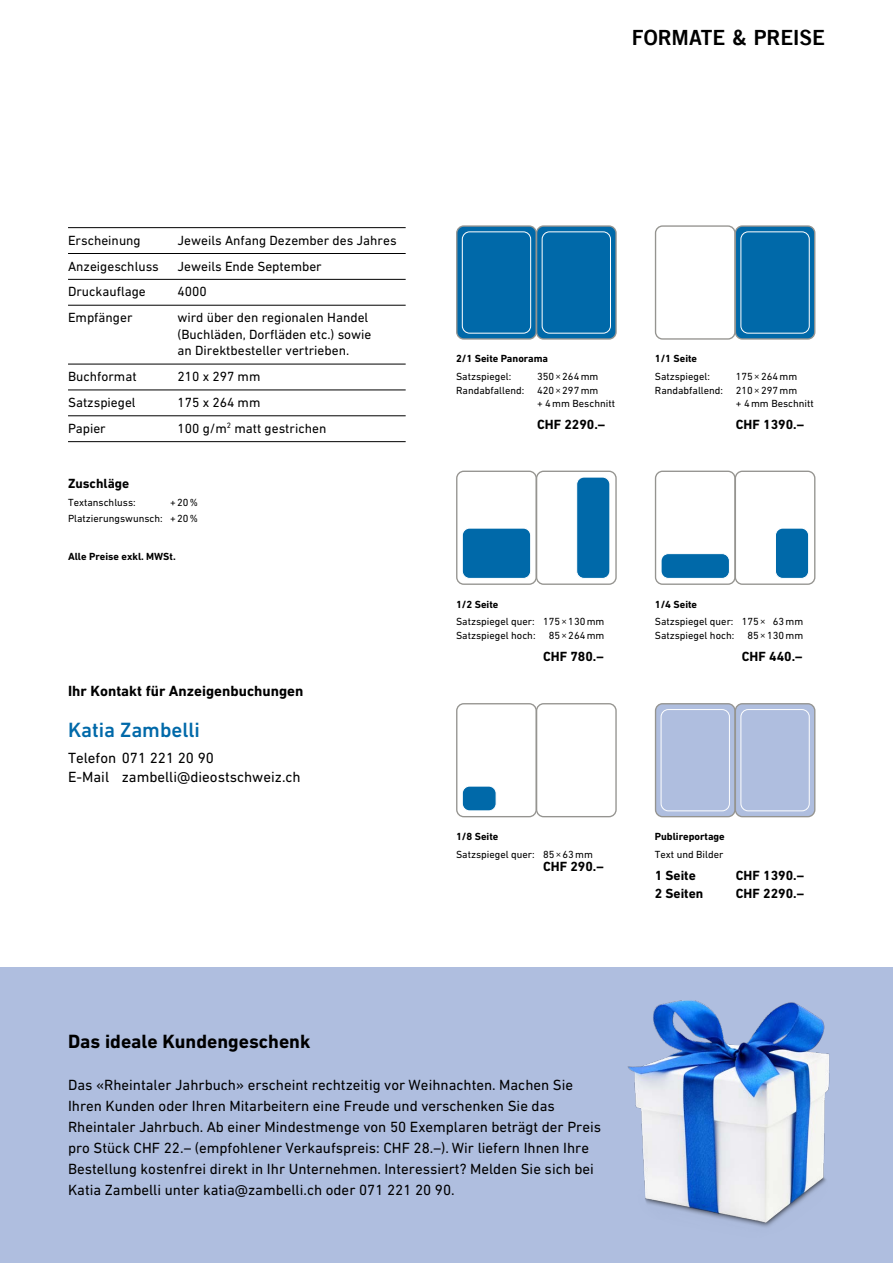
<style>
.page{position:relative;width:893px;height:1263px;background:#fff}
.page>*{position:absolute;margin:0;border:0;box-sizing:border-box;transform-origin:0 0}
.t1{font:21px "Trade Gothic LT Bold Two";letter-spacing:-.01em;color:#000}
.t2{font:500 21px "DIN Next W1 G";color:#0069a9}
.t3{font:700 19.5px "DIN Next W1 G";color:#000}
.t4{font:15px/21px "DIN Next W1 G";color:#000}
.t5{font:700 15px "DIN Next W1 G";color:#000}
.t6{font:13.5px/16.5px "DIN Next W1 G";color:#000}
.t7{font:700 13.5px "DIN Next W1 G";color:#000}
.t8{font:10.5px/17.7px "DIN Next W1 G";color:#000}
.t9{font:700 10.5px "DIN Next W1 G";color:#000}
.s1{font-family:"Apercu Pro";font-weight:300}
.s2{font-weight:700}
</style>
<div class="page">
<div style="left:655px;top:225px;width:81px;height:115px;border:1px solid #959490;border-radius:7px"></div>
<div style="left:735px;top:226px;width:80px;height:113px;background:#0069a9;border-radius:7px"></div>
<div style="left:735px;top:225px;width:80px;height:115px;border:1px solid #959490;border-radius:7px"></div>
<div style="left:740px;top:231px;width:70px;height:103px;border:1px solid #fff;border-radius:7px"></div>
<div style="left:457px;top:226px;width:79px;height:113px;background:#0069a9;border-radius:7px"></div>
<div style="left:456px;top:225px;width:81px;height:115px;border:1px solid #959490;border-radius:7px"></div>
<div style="left:537px;top:226px;width:79px;height:113px;background:#0069a9;border-radius:7px"></div>
<div style="left:536px;top:225px;width:81px;height:115px;border:1px solid #959490;border-radius:7px"></div>
<div style="left:542px;top:231px;width:69px;height:103px;border:1px solid #fff;border-radius:7px"></div>
<div style="left:462px;top:231px;width:69px;height:103px;border:1px solid #fff;border-radius:7px"></div>
<div style="left:456px;top:471px;width:81px;height:114px;border:1px solid #959490;border-radius:7px"></div>
<div style="left:536px;top:471px;width:81px;height:114px;border:1px solid #959490;border-radius:7px"></div>
<div style="left:462px;top:528px;width:69px;height:50px;background:#0069a9;border-radius:7px"></div>
<div style="left:462px;top:528px;width:69px;height:51px;border:1px solid #fff;border-radius:7px"></div>
<div style="left:577px;top:477px;width:33px;height:101px;background:#0069a9;border-radius:7px"></div>
<div style="left:576px;top:477px;width:34px;height:102px;border:1px solid #fff;border-radius:7px"></div>
<div style="left:655px;top:471px;width:81px;height:114px;border:1px solid #959490;border-radius:7px"></div>
<div style="left:735px;top:471px;width:80px;height:114px;border:1px solid #959490;border-radius:7px"></div>
<svg style="left:661px;top:553px;width:69px;height:26px;background:#207cb3"></svg>
<div style="left:775px;top:528px;width:34px;height:50px;background:#0069a9;border-radius:7px"></div>
<div style="left:775px;top:528px;width:34px;height:51px;border:1px solid #fff;border-radius:7px"></div>
<hr style="left:68px;top:227px;width:338px;height:1px;background:#000">
<hr style="left:68px;top:253px;width:338px;height:1px;background:#000">
<hr style="left:68px;top:279px;width:338px;height:1px;background:#000">
<hr style="left:68px;top:305px;width:338px;height:1px;background:#000">
<hr style="left:68px;top:364px;width:338px;height:1px;background:#000">
<hr style="left:68px;top:390px;width:338px;height:1px;background:#000">
<hr style="left:68px;top:415px;width:338px;height:1px;background:#000">
<hr style="left:68px;top:441px;width:338px;height:1px;background:#000">
<div style="left:456px;top:703px;width:81px;height:114px;border:1px solid #959490;border-radius:7px"></div>
<div style="left:536px;top:703px;width:81px;height:114px;border:1px solid #959490;border-radius:7px"></div>
<div style="left:462px;top:786px;width:34px;height:25px;background:#0069a9;border-radius:7px"></div>
<div style="left:462px;top:786px;width:34px;height:25px;border:1px solid #fff;border-radius:7px"></div>
<div style="left:655px;top:704px;width:80px;height:113px;background:#afbedf;border-radius:7px"></div>
<div style="left:655px;top:703px;width:81px;height:114px;border:1px solid #959490;border-radius:7px"></div>
<div style="left:735px;top:704px;width:80px;height:113px;background:#afbedf;border-radius:7px"></div>
<div style="left:735px;top:703px;width:80px;height:114px;border:1px solid #959490;border-radius:7px"></div>
<div style="left:740px;top:709px;width:70px;height:102px;border:1px solid #fff;border-radius:7px"></div>
<div style="left:661px;top:709px;width:69px;height:102px;border:1px solid #fff;border-radius:7px"></div>
<div style="left:0;top:967px;width:893px;height:296px;background:#afbedf"></div>
<img style="left:627px;top:1000px;width:203px;height:227px">
<h1 class="t1" style="left:632px;top:24px;width:195px">FORMATE &amp; PREISE</h1>
<p class="t6" style="left:68px;top:232px;width:74px">Erscheinung</p>
<p class="t6" style="left:178px;top:232px;width:221px">Jeweils Anfang Dezember des Jahres</p>
<p class="t6" style="left:68px;top:258px;width:92px">Anzeigeschluss</p>
<p class="t6" style="left:178px;top:258px;width:146px">Jeweils Ende September</p>
<p class="t6" style="left:68px;top:283px;width:79px">Druckauflage</p>
<p class="t6" style="left:178px;top:283px;width:31px">4000</p>
<p class="t6" style="left:68px;top:309px;width:66px">Empfänger</p>
<p class="t6" style="left:178px;top:309px;width:195px">wird über den regionalen Handel (Buchläden, Dorfläden etc.) sowie an Direktbesteller vertrieben.</p>
<p class="t6" style="left:68px;top:368px;width:70px">Buchformat</p>
<p class="t6" style="left:178px;top:368px;width:84px">210 x 297 mm</p>
<p class="t6" style="left:68px;top:394px;width:69px">Satzspiegel</p>
<p class="t6" style="left:178px;top:394px;width:84px">175 x 264 mm</p>
<p class="t6" style="left:68px;top:420px;width:39px">Papier</p>
<p class="t6" style="left:178px;top:420px;width:150px">100 g/m<sup>2</sup> matt gestrichen</p>
<p class="t7" style="left:68px;top:476px;width:63px">Zuschläge</p>
<p class="t8" style="left:68px;top:494px;width:69px">Textanschluss:</p>
<p class="t8" style="left:68px;top:495px;width:131px;line-height:15.6px;text-align:right">+20%<br>Platzierungswunsch: +20%</p>
<p class="t9" style="left:68px;top:550px;width:109px">Alle Preise exkl. MWSt.</p>
<p class="t5" style="left:68px;top:682px;width:237px">Ihr Kontakt für Anzeigenbuchungen</p>
<h1 class="t2" style="left:68px;top:717px;width:133px">Katia Zambelli</h1>
<p class="t4" style="left:68px;top:748px;width:234px;line-height:19px">Telefon 071 221 20 90<br>E-Mail zambelli@dieostschweiz.ch</p>
<p class="t9" style="left:456px;top:353px;width:93px">2/1 Seite Panorama</p>
<p class="t8" style="left:456px;top:368px;width:57px">Satzspiegel:</p>
<p class="t8" style="left:537px;top:368px;width:63px">350<span class="s1">×</span>264mm</p>
<p class="t8" style="left:456px;top:381px;width:144px">Randabfallend: 420<span class="s1">×</span>297mm</p>
<p class="t8" style="left:537px;top:395px;width:79px">+ 4mm Beschnitt</p>
<p class="t7" style="left:537px;top:417px;width:70px">CHF 2290.–</p>
<p class="t9" style="left:655px;top:353px;width:44px">1/1 Seite</p>
<p class="t8" style="left:655px;top:368px;width:57px">Satzspiegel:</p>
<p class="t8" style="left:736px;top:368px;width:63px">175<span class="s1">×</span>264mm</p>
<p class="t8" style="left:655px;top:381px;width:144px">Randabfallend: 210<span class="s1">×</span>297mm</p>
<p class="t8" style="left:736px;top:395px;width:79px">+ 4mm Beschnitt</p>
<p class="t7" style="left:736px;top:417px;width:70px">CHF 1390.–</p>
<p class="t8" style="left:456px;top:595px;width:150px"><span class="s2">1/2 Seite<br></span>Satzspiegel quer: 175<span class="s1">×</span>130mm</p>
<p class="t8" style="left:456px;top:626px;width:81px">Satzspiegel hoch:</p>
<p class="t8" style="left:549px;top:626px;width:57px">85<span class="s1">×</span>264mm</p>
<p class="t7" style="left:543px;top:648px;width:62px">CHF 780.–</p>
<p class="t8" style="left:655px;top:595px;width:150px"><span class="s2">1/4 Seite<br></span>Satzspiegel quer: 175<span class="s1">×</span> 63mm</p>
<p class="t8" style="left:655px;top:626px;width:81px">Satzspiegel hoch:</p>
<p class="t8" style="left:747px;top:626px;width:57px">85<span class="s1">×</span>130mm</p>
<p class="t7" style="left:742px;top:648px;width:62px">CHF 440.–</p>
<p class="t8" style="left:456px;top:827px;width:138px"><span class="s2">1/8 Seite<br></span>Satzspiegel quer: 85<span class="s1">×</span>63mm</p>
<p class="t7" style="left:543px;top:859px;width:62px">CHF 290.–</p>
<p class="t9" style="left:655px;top:830px;width:71px">Publireportage</p>
<p class="t8" style="left:655px;top:845px;width:70px">Text und Bilder</p>
<p class="t7" style="left:655px;top:867px;width:43px">1 Seite</p>
<p class="t7" style="left:736px;top:867px;width:70px">CHF 1390.–</p>
<p class="t7" style="left:655px;top:885px;width:50px">2 Seiten</p>
<p class="t7" style="left:736px;top:885px;width:70px">CHF 2290.–</p>
<h2 class="t3" style="left:68px;top:1030px;width:244px">Das ideale Kundengeschenk</h2>
<p class="t4" style="left:68px;top:1074px;width:535px">Das «Rheintaler Jahrbuch» erscheint rechtzeitig vor Weihnachten. Machen Sie Ihren Kunden oder Ihren Mitarbeitern eine Freude und verschenken Sie das Rheintaler Jahrbuch. Ab einer Mindestmenge von 50 Exemplaren beträgt der Preis pro Stück CHF 22.– (empfohlener Verkaufspreis: CHF 28.–). Wir liefern Ihnen Ihre Bestellung kostenfrei direkt in Ihr Unternehmen. Interessiert? Melden Sie sich bei Katia Zambelli unter katia@zambelli.ch oder 071 221 20 90.</p>
</div>
